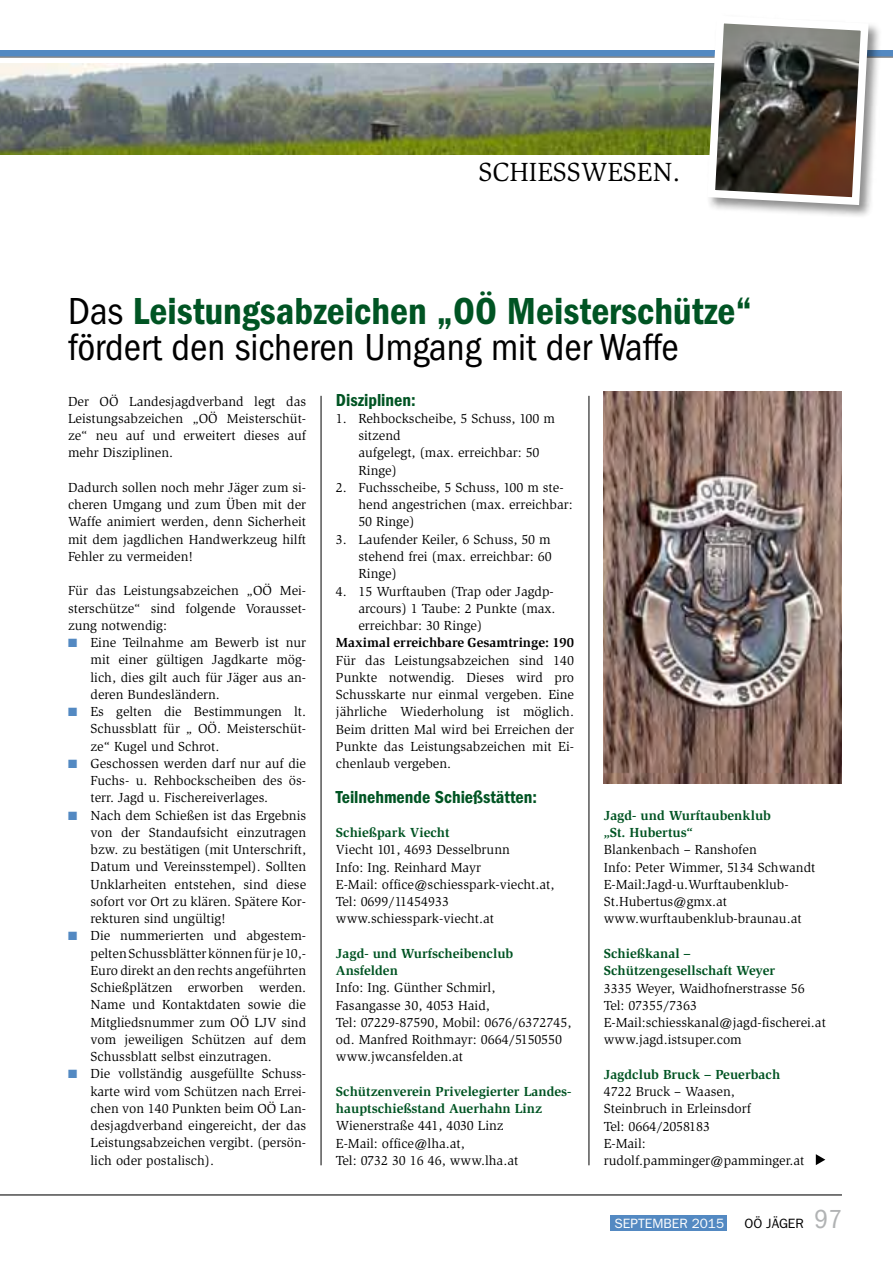
<style>
.page{position:relative;width:893px;height:1263px;background:#fff}
.page>*{position:absolute;margin:0;border:0;box-sizing:border-box;transform-origin:0 0}
.t1{font:39px "ITC Franklin Gothic Std Dm Cd";color:#005423}
.t2{font:condensed 39px "ITC Franklin Gothic Std";color:#000}
.t3{font:27px "Slimbach LT";color:#000}
.t4{font:18px "ITC Franklin Gothic Std Dm Cd";color:#005423}
.t5{font:13.5px/17.2px "Slimbach LT";color:#000;text-align:justify}
.t6{font:700 13.5px/17.2px "Slimbach LT";color:#005423}
.t7{font:700 13.5px "Slimbach LT";color:#000}
.t8{font:13.5px "ITC Franklin Gothic Std";color:#fff}
.t9{font:13.5px "ITC Franklin Gothic Std";color:#000}
.s1{font-family:"ITC Franklin Gothic Std";font-stretch:condensed;color:#000}
.s2{color:#5389c2}
.s3{font-family:"Franklin Gothic LT";font-stretch:condensed;font-size:27px;color:#b1b3b4}
</style>
<div class="page">
<hr style="left:0;top:1194px;width:842px;height:1px;background:#000">
<div style="left:610px;top:1215px;width:117px;height:16px;background:#5389c2"></div>
<div style="left:0;top:50px;width:893px;height:6px;background:#5389c2"></div>
<img style="left:0;top:64px;width:703px;height:91px">
<hr style="left:321px;top:396px;width:1px;height:769px;background:#000">
<hr style="left:589px;top:396px;width:1px;height:769px;background:#000">
<hr style="left:0;top:56px;width:893px;height:2px;background:#87888a">
<div style="left:705px;top:13px;width:177px;height:206px;background:#000;opacity:.45"></div>
<svg style="left:703px;top:13px;width:169px;height:196px"></svg>
<svg style="left:816px;top:1154px;width:9px;height:11px"></svg>
<img style="left:604px;top:391px;width:238px;height:392px">
<h2 class="t3" style="left:478px;top:157px;width:203px">SCHIESSWESEN.</h2>
<h1 class="t1" style="left:68px;top:289px;width:686px"><span class="s1">Das</span> Leistungsabzeichen „OÖ Meisterschütze“</h1>
<h1 class="t2" style="left:68px;top:326px;width:612px">fördert den sicheren Umgang mit der Waffe</h1>
<p class="t5" style="left:68px;top:393px;width:240px">Der OÖ Landesjagdverband legt das Leistungsabzeichen „OÖ Meisterschüt&shy;ze“ neu auf und erweitert dieses auf mehr Disziplinen.</p>
<p class="t5" style="left:68px;top:479px;width:240px">Dadurch sollen noch mehr Jäger zum si&shy;cheren Umgang und zum Üben mit der Waffe animiert werden, denn Sicherheit mit dem jagdlichen Handwerkzeug hilft Fehler zu vermeiden!</p>
<p class="t5" style="left:68px;top:582px;width:240px">Für das Leistungsabzeichen „OÖ Mei&shy;sterschütze“ sind folgende Vorausset&shy;zung notwendig:</p>
<p class="t5" style="left:91px;top:634px;width:217px;text-indent:-22px"><span class="s2">■</span> Eine Teilnahme am Bewerb ist nur mit einer gültigen Jagdkarte mög&shy;lich, dies gilt auch für Jäger aus an&shy;deren Bundesländern.</p>
<p class="t5" style="left:91px;top:703px;width:217px;text-indent:-22px"><span class="s2">■</span> Es gelten die Bestimmungen lt.<br>Schussblatt für „ OÖ. Meisterschüt&shy;ze“ Kugel und Schrot.</p>
<p class="t5" style="left:91px;top:755px;width:217px;text-indent:-22px"><span class="s2">■</span> Geschossen werden darf nur auf die Fuchs- u. Rehbockscheiben des ös&shy;terr. Jagd u. Fischereiverlages.</p>
<p class="t5" style="left:91px;top:807px;width:217px;text-indent:-22px"><span class="s2">■</span> Nach dem Schießen ist das Ergebnis von der Standaufsicht einzutragen bzw. zu bestätigen (mit Unterschrift, Datum und Vereinsstempel). Sollten Unklarheiten entstehen, sind diese sofort vor Ort zu klären. Spätere Kor&shy;rekturen sind ungültig!</p>
<p class="t5" style="left:91px;top:927px;width:217px;text-indent:-22px"><span class="s2">■</span> Die nummerierten und abgestem&shy;pelten Schussblätter können für je 10,- Euro direkt an den rechts angeführten Schießplätzen erworben werden.<br>Name und Kontaktdaten sowie die Mitgliedsnummer zum OÖ LJV sind vom jeweiligen Schützen auf dem Schussblatt selbst einzutragen.</p>
<p class="t5" style="left:91px;top:1065px;width:217px;text-indent:-22px"><span class="s2">■</span> Die vollständig ausgefüllte Schuss&shy;karte wird vom Schützen nach Errei&shy;chen von 140 Punkten beim OÖ Lan&shy;desjagdverband eingereicht, der das Leistungsabzeichen vergibt. (persön&shy;lich oder postalisch).</p>
<h3 class="t4" style="left:336px;top:389px;width:81px">Disziplinen:</h3>
<p class="t5" style="left:358px;top:410px;width:198px;text-align:left;text-indent:-23px">1. Rehbockscheibe, 5 Schuss, 100 m sitzend<br>aufgelegt, (max. erreichbar: 50<br>Ringe)</p>
<p class="t5" style="left:358px;top:479px;width:216px;text-align:left;text-indent:-23px">2. Fuchsscheibe, 5 Schuss, 100 m ste&shy;hend angestrichen (max. erreichbar:<br>50 Ringe)</p>
<p class="t5" style="left:358px;top:531px;width:195px;text-indent:-23px">3. Laufender Keiler, 6 Schuss, 50 m stehend frei (max. erreichbar: 60<br>Ringe)</p>
<p class="t5" style="left:358px;top:582px;width:199px;text-align:left;text-indent:-23px">4. 15 Wurftauben (Trap oder Jagdp&shy;arcours) 1 Taube: 2 Punkte (max. erreichbar: 30 Ringe)</p>
<p class="t7" style="left:336px;top:635px;width:240px">Maximal erreichbare Gesamtringe: 190</p>
<p class="t5" style="left:336px;top:651px;width:240px">Für das Leistungsabzeichen sind 140<br>Punkte notwendig. Dieses wird pro Schusskarte nur einmal vergeben. Eine jährliche Wiederholung ist möglich.<br>Beim dritten Mal wird bei Erreichen der Punkte das Leistungsabzeichen mit Ei&shy;chenlaub vergeben.</p>
<h3 class="t4" style="left:336px;top:786px;width:203px">Teilnehmende Schießstätten:</h3>
<p class="t6" style="left:336px;top:824px;width:115px">Schießpark Viecht</p>
<p class="t5" style="left:336px;top:841px;width:220px;text-align:left">Viecht 101, 4693 Desselbrunn<br>Info: Ing. Reinhard Mayr<br>E-Mail: office@schiesspark-viecht.at,<br>Tel: 0699/11454933 www.schiesspark-viecht.at</p>
<p class="t6" style="left:336px;top:944px;width:179px">Jagd- und Wurfscheibenclub<br>Ansfelden</p>
<p class="t5" style="left:336px;top:979px;width:237px;text-align:left">Info: Ing. Günther Schmirl,<br>Fasangasse 30, 4053 Haid,<br>Tel: 07229-87590, Mobil: 0676/6372745, od. Manfred Roithmayr: 0664/5150550 www.jwcansfelden.at</p>
<p class="t6" style="left:336px;top:1082px;width:237px">Schützenverein Privelegierter Landes&shy;hauptschießstand Auerhahn Linz</p>
<p class="t5" style="left:336px;top:1117px;width:184px;text-align:left">Wienerstraße 441, 4030 Linz<br>E-Mail: office@lha.at,<br>Tel: 0732 30 16 46, www.lha.at</p>
<p class="t6" style="left:604px;top:807px;width:169px">Jagd- und Wurftaubenklub „St. Hubertus“</p>
<p class="t5" style="left:604px;top:841px;width:213px;text-align:left">Blankenbach – Ranshofen<br>Info: Peter Wimmer, 5134 Schwandt<br>E-Mail:Jagd-u.Wurftaubenklub-<br>St.Hubertus@gmx.at www.wurftaubenklub-braunau.at</p>
<p class="t6" style="left:604px;top:945px;width:173px">Schießkanal –<br>Schützengesellschaft Weyer</p>
<p class="t5" style="left:604px;top:979px;width:224px;text-align:left">3335 Weyer, Waidhofnerstrasse 56<br>Tel: 07355/7363<br>E-Mail:schiesskanal@jagd-fischerei.at www.jagd.istsuper.com</p>
<p class="t6" style="left:604px;top:1065px;width:178px">Jagdclub Bruck – Peuerbach</p>
<p class="t5" style="left:604px;top:1083px;width:202px;text-align:left">4722 Bruck – Waasen,<br>Steinbruch in Erleinsdorf<br>Tel: 0664/2058183<br>E-Mail: rudolf.pamminger@pamminger.at</p>
<p class="t8" style="left:614px;top:1215px;width:111px">SEPTEMBER 2015</p>
<p class="t9" style="left:744px;top:1215px;width:99px">OÖ JÄGER <span class="s3">97</span></p>
</div>
